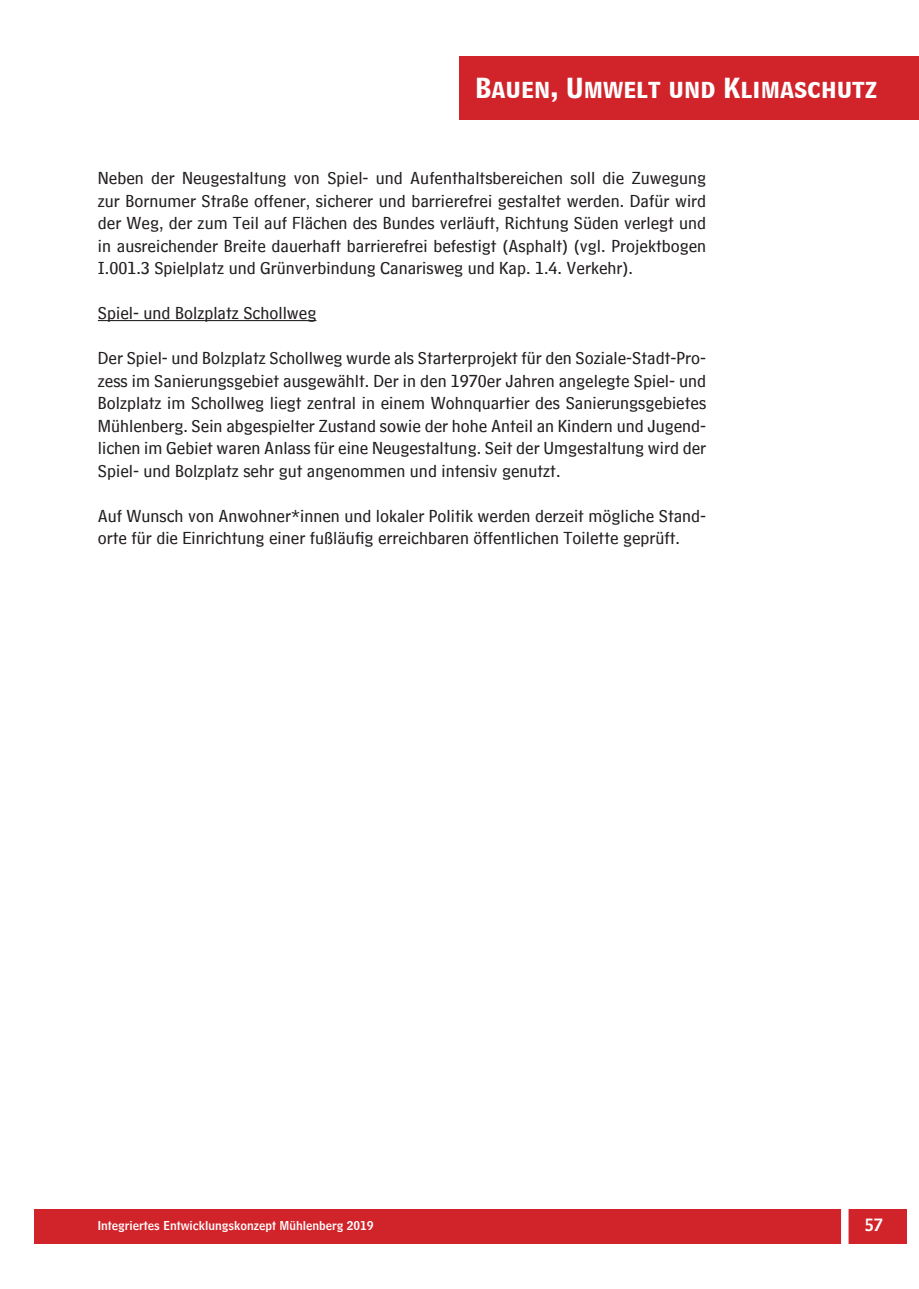
<style>
.page{position:relative;width:919px;height:1289px;background:#fff}
.page>*{position:absolute;margin:0;border:0;box-sizing:border-box;transform-origin:0 0}
.t1{font:24px "HM Big Caps";color:#fff}
.Fließtext{font:18px/22.5px "HM Text";color:#231f20;text-align:justify}
.Unterüberschrift_unt{font:18px "HM Text";color:#231f20}
.t2{font:16.5px "HM Headline";color:#fff}
.t3{font:12px "HM Headline";color:#fff}
</style>
<div class="page">
<div style="left:459px;top:56px;width:459px;height:64px;background:#d1232a"></div>
<div style="left:34px;top:1209px;width:872px;height:34px;background:#d1232a"></div>
<div style="left:841px;top:1204px;width:7px;height:42px;background:#fff"></div>
<hr style="left:98px;top:320px;width:218px;height:1px;background:#231f20">
<h1 class="t1" style="left:475px;top:68px;width:403px">Bauen, Umwelt und Klimaschutz</h1>
<p class="Fließtext" style="left:98px;top:164px;width:610px">Neben der Neugestaltung von Spiel- und Aufenthaltsbereichen soll die Zuwegung zur Bornumer Straße offener, sicherer und barrierefrei gestaltet werden. Dafür wird der Weg, der zum Teil auf Flächen des Bundes verläuft, Richtung Süden verlegt und in ausreichender Breite dauerhaft barrierefrei befestigt (Asphalt) (vgl. Projektbogen I.001.3 Spielplatz und Grünverbindung Canarisweg und Kap. 1.4. Verkehr).</p>
<p class="Unterüberschrift_unt" style="left:98px;top:297px;width:220px">Spiel- und Bolzplatz Schollweg</p>
<p class="Fließtext" style="left:98px;top:344px;width:610px">Der Spiel- und Bolzplatz Schollweg wurde als Starterprojekt für den Soziale-Stadt-Pro&shy;zess im Sanierungsgebiet ausgewählt. Der in den 1970er Jahren angelegte Spiel- und Bolzplatz im Schollweg liegt zentral in einem Wohnquartier des Sanierungsgebietes Mühlenberg. Sein abgespielter Zustand sowie der hohe Anteil an Kindern und Jugend&shy;lichen im Gebiet waren Anlass für eine Neugestaltung. Seit der Umgestaltung wird der Spiel- und Bolzplatz sehr gut angenommen und intensiv genutzt.</p>
<p class="Fließtext" style="left:98px;top:501px;width:610px">Auf Wunsch von Anwohner*innen und lokaler Politik werden derzeit mögliche Stand&shy;orte für die Einrichtung einer fußläufig erreichbaren öffentlichen Toilette geprüft.</p>
<p class="t3" style="left:98px;top:1215px;width:277px">Integriertes Entwicklungskonzept Mühlenberg 2019</p>
<p class="t2" style="left:864px;top:1210px;width:20px">57</p>
</div>
